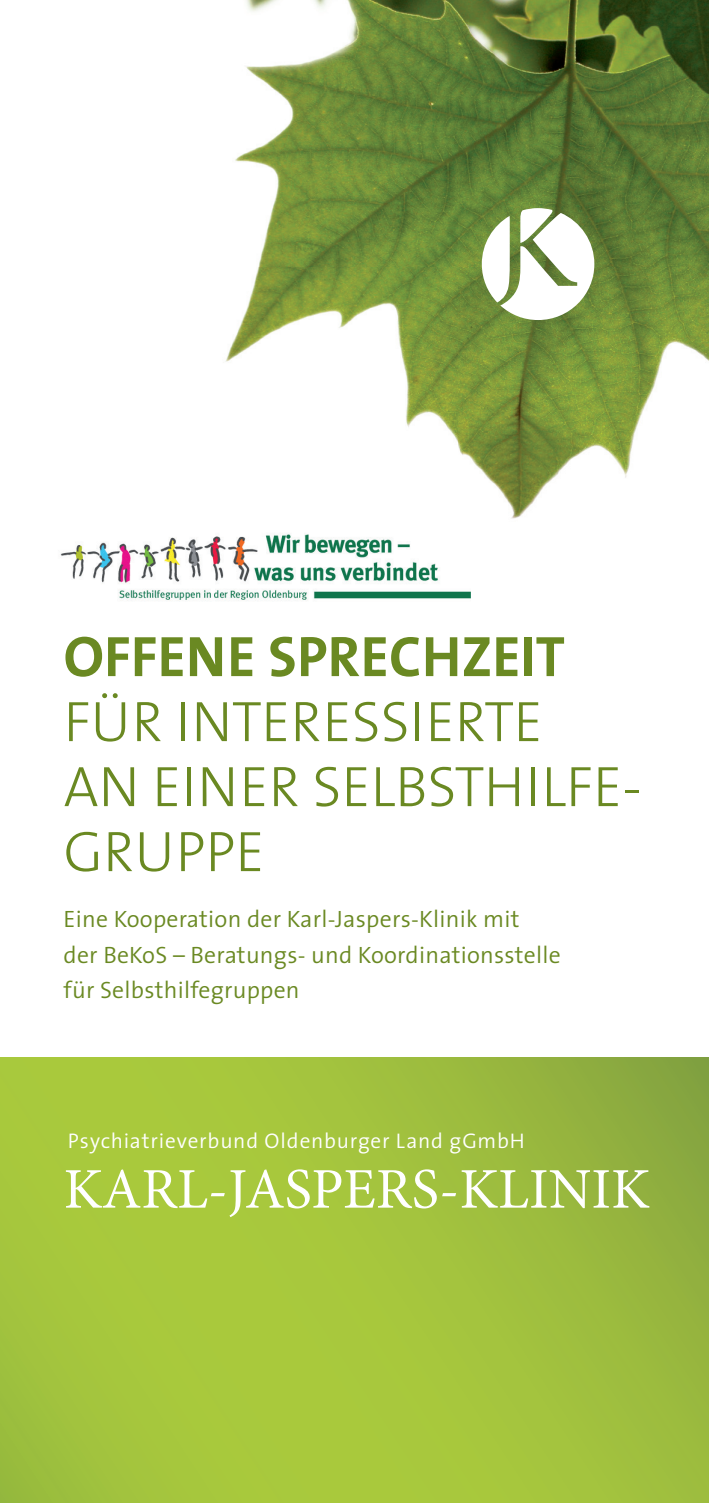
<style>
.page{position:relative;width:709px;height:1503px;background:#fff}
.page>*{position:absolute;margin:0;border:0;box-sizing:border-box;transform-origin:0 0}
.t1{font:57.5px/65px "The Sans Light Caps";color:#6a8922}
.t2{font:57.5px "Minion Pro";color:#fff}
.t3{font:57.5px "The Sans Bold Caps";color:#6a8922}
.t4{font:300 23.75px/35px "The Sans";letter-spacing:.01em;color:#6a8922}
.t5{font:300 21.25px "The Sans";letter-spacing:.04em;color:#fff}
</style>
<div class="page">
<img style="left:225px;top:0;width:484px;height:519px">
<svg style="left:482px;top:208px;width:112px;height:112px"></svg>
<svg style="left:0;top:1057px;width:709px;height:445px;background:#a2c23d"></svg>
<img style="left:60px;top:534px;width:410px;height:67px">
<h1 class="t3" style="left:64px;top:608px;width:503px">OFFENE SPRECHZEIT</h1>
<h1 class="t1" style="left:64px;top:687px;width:579px">FÜR INTERESSIERTE<br>AN EINER SELBSTHILFE-<br>GRUPPE</h1>
<p class="t4" style="left:64px;top:901px;width:499px">Eine Kooperation der Karl-Jaspers-Klinik mit<br>der BeKoS – Beratungs- und Koordinationsstelle für Selbsthilfegruppen</p>
<p class="t5" style="left:68px;top:1122px;width:458px">Psychiatrieverbund Oldenburger Land gGmbH</p>
<h1 class="t2" style="left:64px;top:1150px;width:587px">KARL-JASPERS-KLINIK</h1>
</div>
